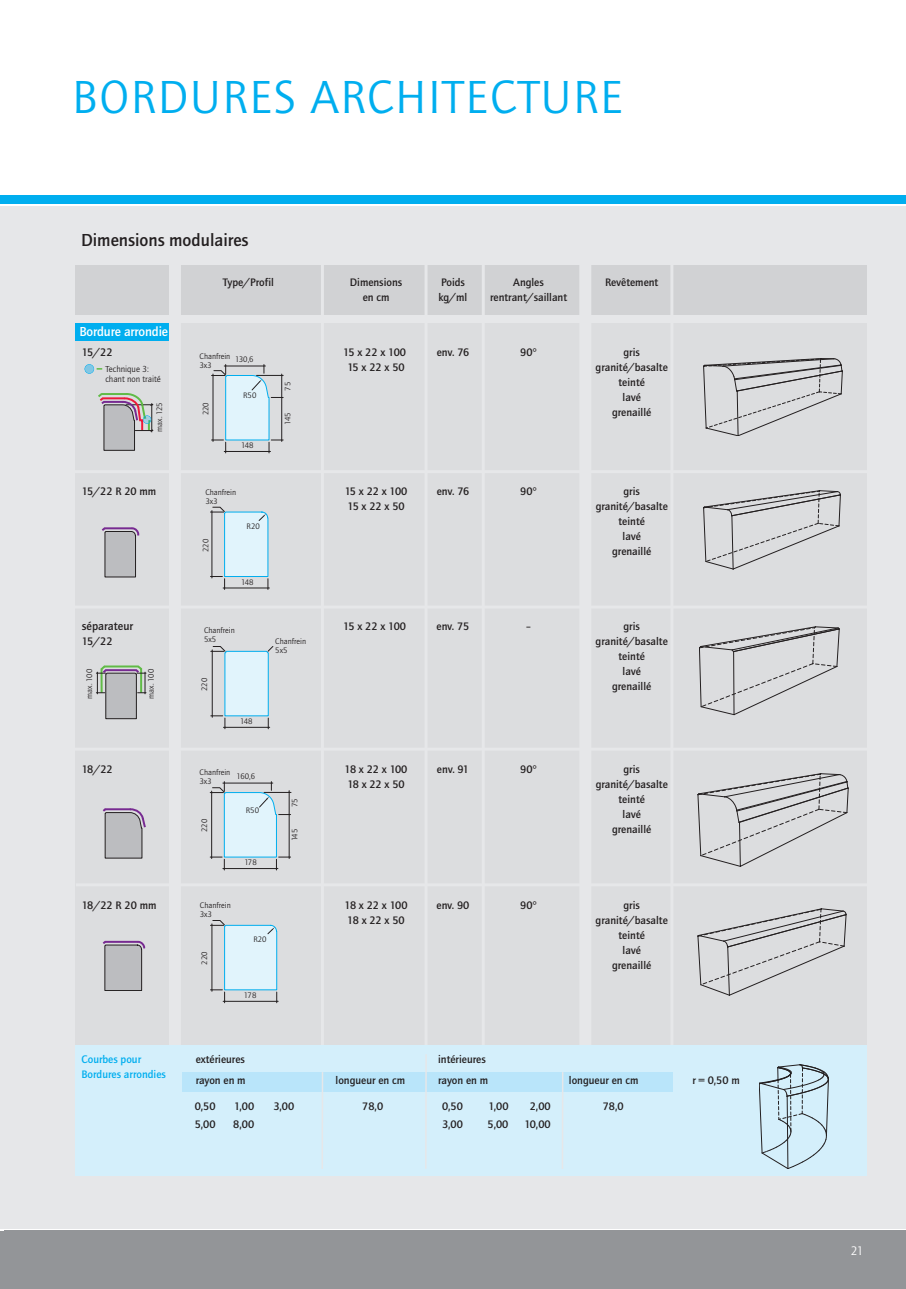
<style>
.page{position:relative;width:906px;height:1289px;background:#fff}
.page>*{position:absolute;margin:0;border:0;box-sizing:border-box;transform-origin:0 0}
.t1{font:48px "Quay Itc T";letter-spacing:.035em;color:#00aeef}
.t2{font:700 18px "Quay Itc T";color:#231f20}
.t3{font:700 13.5px "Quay Itc T";letter-spacing:-.01em;color:#fff}
.t4{font:12.75px "Quay Itc T";color:#fff}
.t5{font:700 12px "Quay Itc T";color:#231f20}
.t6{font:700 11.25px/15px "Quay Itc T";color:#231f20;text-align:center}
.t7{font:700 11.25px "Quay Itc T";letter-spacing:.25em;color:#231f20}
.t8{font:700 11.25px/15px "Quay Itc T";color:#00aeef}
.t9{font:9px/10.5px "Quay Itc T";color:#231f20}
.t10{font:8.25px/9px "Quay Itc T";color:#231f20}
</style>
<div class="page">
<div style="left:0;top:202px;width:906px;height:1043px;background:#e6e7e9"></div>
<div style="left:76px;top:323px;width:791px;height:846px;background:#dcdddf"></div>
<hr style="left:0;top:204px;width:906px;height:2px;background:#fff">
<div style="left:0;top:196px;width:906px;height:8px;background:#00aeef"></div>
<div style="left:0;top:1230px;width:13px;height:58px;background:#939598"></div>
<hr style="left:0;top:1229px;width:906px;height:1px;background:#fff">
<div style="left:4px;top:1230px;width:902px;height:58px;background:#939598"></div>
<hr style="left:73px;top:470px;width:801px;height:3px;background:#e6e7e9">
<hr style="left:73px;top:605px;width:801px;height:3px;background:#e6e7e9">
<svg style="left:211px;top:364px;width:72px;height:89px"></svg>
<svg style="left:210px;top:507px;width:59px;height:82px"></svg>
<svg style="left:102px;top:527px;width:37px;height:50px;background:#b3b0b7"></svg>
<div style="left:76px;top:265px;width:791px;height:50px;background:#d1d2d4"></div>
<div style="left:76px;top:323px;width:93px;height:17px;background:#00aeef"></div>
<hr style="left:70px;top:747px;width:808px;height:3px;background:#e6e7e9">
<div style="left:169px;top:238px;width:12px;height:962px;background:#e6e7e9"></div>
<hr style="left:76px;top:883px;width:797px;height:3px;background:#e6e7e9">
<hr style="left:321px;top:263px;width:3px;height:953px;background:#e6e7e9">
<hr style="left:424px;top:263px;width:3px;height:953px;background:#e6e7e9">
<hr style="left:482px;top:263px;width:3px;height:941px;background:#e6e7e9">
<div style="left:579px;top:254px;width:12px;height:952px;background:#e6e7e9"></div>
<hr style="left:670px;top:260px;width:3px;height:956px;background:#e6e7e9">
<svg style="left:211px;top:646px;width:62px;height:82px"></svg>
<svg style="left:96px;top:665px;width:50px;height:54px"></svg>
<div style="left:76px;top:1045px;width:791px;height:130px;background:#d4effb"></div>
<div style="left:183px;top:1071px;width:490px;height:20px;background:#b9e5fa"></div>
<hr style="left:321px;top:1072px;width:2px;height:96px;background:#e6e7e9">
<hr style="left:425px;top:1054px;width:2px;height:114px;background:#e6e7e9">
<hr style="left:561px;top:1072px;width:2px;height:96px;background:#e6e7e9">
<svg style="left:210px;top:781px;width:81px;height:89px"></svg>
<svg style="left:102px;top:808px;width:44px;height:50px;background:#b5b1b9"></svg>
<hr style="left:223px;top:1001px;width:55px;height:1px;background:#231f20">
<svg style="left:210px;top:920px;width:67px;height:82px"></svg>
<svg style="left:103px;top:940px;width:42px;height:50px;background:#b4b1b8"></svg>
<svg style="left:698px;top:773px;width:151px;height:94px"></svg>
<svg style="left:699px;top:626px;width:141px;height:89px"></svg>
<svg style="left:698px;top:908px;width:149px;height:87px"></svg>
<svg style="left:703px;top:490px;width:138px;height:79px"></svg>
<svg style="left:98px;top:393px;width:55px;height:57px"></svg>
<div style="left:143px;top:415px;width:8px;height:9px;border:1px solid #00aeef;border-radius:50%"></div>
<div style="left:84px;top:364px;width:10px;height:10px;border:1px solid #00aeef;border-radius:50%"></div>
<svg style="left:85px;top:364px;width:17px;height:9px"></svg>
<svg style="left:759px;top:1064px;width:70px;height:105px"></svg>
<svg style="left:703px;top:358px;width:140px;height:78px"></svg>
<h1 class="t1" style="left:72px;top:68px;width:552px">BORDURES ARCHITECTURE</h1>
<h2 class="t2" style="left:81px;top:229px;width:169px">Dimensions modulaires</h2>
<p class="t6" style="left:223px;top:275px;width:53px">Type/Profil</p>
<p class="t6" style="left:350px;top:275px;width:54px">Dimensions</p>
<p class="t6" style="left:441px;top:275px;width:25px">Poids</p>
<p class="t6" style="left:513px;top:275px;width:32px">Angles</p>
<p class="t6" style="left:605px;top:275px;width:55px">Revêtement</p>
<p class="t6" style="left:363px;top:290px;width:28px">en cm</p>
<p class="t6" style="left:438px;top:290px;width:30px">kg/ml</p>
<p class="t6" style="left:490px;top:290px;width:79px">rentrant/saillant</p>
<p class="t3" style="left:79px;top:323px;width:90px">Bordure arrondie</p>
<p class="t6" style="left:82px;top:344px;width:32px">15/22</p>
<p class="t6" style="left:343px;top:344px;width:64px">15 x 22 x 100</p>
<p class="t6" style="left:437px;top:344px;width:34px">env. 76</p>
<p class="t6" style="left:520px;top:344px;width:18px">90°</p>
<p class="t6" style="left:623px;top:344px;width:18px">gris</p>
<p class="t7" style="left:347px;top:360px;width:59px">15x22x50</p>
<p class="t6" style="left:595px;top:359px;width:74px">granité/basalte teinté<br>lavé<br>grenaillé</p>
<p class="t10" style="left:199px;top:351px;width:32px">Chanfrein<br>3x3</p>
<p class="t10" style="left:235px;top:355px;width:20px">130,6</p>
<p class="t9" style="left:105px;top:363px;width:57px">Technique 3: chant non traité</p>
<p class="t10" style="left:283px;top:391px;width:10px;rotate:-90deg">75</p>
<p class="t10" style="left:243px;top:391px;width:15px">R50</p>
<p class="t10" style="left:201px;top:415px;width:15px;rotate:-90deg">220</p>
<p class="t10" style="left:155px;top:432px;width:31px;rotate:-90deg">max. 125</p>
<p class="t10" style="left:283px;top:425px;width:14px;rotate:-90deg">145</p>
<p class="t10" style="left:241px;top:441px;width:14px">148</p>
<p class="t6" style="left:82px;top:483px;width:76px">15/22 R 20 mm</p>
<p class="t6" style="left:345px;top:483px;width:64px">15 x 22 x 100</p>
<p class="t6" style="left:437px;top:483px;width:34px">env. 76</p>
<p class="t6" style="left:520px;top:483px;width:18px">90°</p>
<p class="t6" style="left:623px;top:483px;width:18px">gris</p>
<p class="t7" style="left:347px;top:499px;width:59px">15x22x50</p>
<p class="t6" style="left:595px;top:498px;width:74px">granité/basalte teinté<br>lavé<br>grenaillé</p>
<p class="t10" style="left:205px;top:488px;width:32px">Chanfrein<br>3x3</p>
<p class="t10" style="left:247px;top:522px;width:15px">R20</p>
<p class="t10" style="left:201px;top:552px;width:15px;rotate:-90deg">220</p>
<p class="t10" style="left:241px;top:577px;width:14px">148</p>
<p class="t5" style="left:82px;top:619px;width:53px">séparateur</p>
<p class="t6" style="left:343px;top:618px;width:64px">15 x 22 x 100</p>
<p class="t6" style="left:436px;top:618px;width:34px">env. 75</p>
<p class="t6" style="left:526px;top:618px;width:6px">–</p>
<p class="t6" style="left:623px;top:618px;width:18px">gris</p>
<p class="t6" style="left:82px;top:633px;width:32px">15/22</p>
<p class="t6" style="left:595px;top:633px;width:74px">granité/basalte teinté<br>lavé<br>grenaillé</p>
<p class="t10" style="left:204px;top:625px;width:32px">Chanfrein<br>5x5</p>
<p class="t10" style="left:275px;top:636px;width:32px">Chanfrein<br>5x5</p>
<p class="t10" style="left:85px;top:698px;width:31px;rotate:-90deg">max. 100</p>
<p class="t10" style="left:147px;top:698px;width:31px;rotate:-90deg">max. 100</p>
<p class="t10" style="left:200px;top:691px;width:15px;rotate:-90deg">220</p>
<p class="t10" style="left:240px;top:716px;width:14px">148</p>
<p class="t6" style="left:82px;top:761px;width:32px">18/22</p>
<p class="t6" style="left:344px;top:761px;width:64px">18 x 22 x 100</p>
<p class="t6" style="left:437px;top:761px;width:34px">env. 91</p>
<p class="t6" style="left:520px;top:761px;width:18px">90°</p>
<p class="t6" style="left:623px;top:761px;width:18px">gris</p>
<p class="t7" style="left:347px;top:777px;width:59px">18x22x50</p>
<p class="t6" style="left:595px;top:776px;width:74px">granité/basalte teinté<br>lavé<br>grenaillé</p>
<p class="t10" style="left:199px;top:767px;width:32px">Chanfrein<br>3x3</p>
<p class="t10" style="left:237px;top:771px;width:20px">160,6</p>
<p class="t10" style="left:290px;top:807px;width:10px;rotate:-90deg">75</p>
<p class="t10" style="left:246px;top:805px;width:15px">R50</p>
<p class="t10" style="left:200px;top:832px;width:15px;rotate:-90deg">220</p>
<p class="t10" style="left:290px;top:841px;width:14px;rotate:-90deg">145</p>
<p class="t10" style="left:244px;top:857px;width:14px">178</p>
<p class="t6" style="left:82px;top:897px;width:76px">18/22 R 20 mm</p>
<p class="t6" style="left:344px;top:897px;width:64px">18 x 22 x 100</p>
<p class="t6" style="left:436px;top:897px;width:34px">env. 90</p>
<p class="t6" style="left:520px;top:897px;width:18px">90°</p>
<p class="t6" style="left:623px;top:897px;width:18px">gris</p>
<p class="t7" style="left:347px;top:913px;width:59px">18x22x50</p>
<p class="t6" style="left:595px;top:912px;width:74px">granité/basalte teinté<br>lavé<br>grenaillé</p>
<p class="t10" style="left:200px;top:901px;width:32px">Chanfrein<br>3x3</p>
<p class="t10" style="left:253px;top:934px;width:15px">R20</p>
<p class="t10" style="left:200px;top:964px;width:15px;rotate:-90deg">220</p>
<p class="t8" style="left:81px;top:1051px;width:86px">Courbes pour<br>Bordures arrondies</p>
<p class="t10" style="left:244px;top:990px;width:14px">178</p>
<p class="t6" style="left:196px;top:1051px;width:51px">extérieures</p>
<p class="t6" style="left:438px;top:1051px;width:49px">intérieures</p>
<p class="t6" style="left:196px;top:1072px;width:51px">rayon en m</p>
<p class="t6" style="left:336px;top:1072px;width:71px">longueur en cm</p>
<p class="t6" style="left:438px;top:1072px;width:51px">rayon en m</p>
<p class="t6" style="left:569px;top:1072px;width:71px">longueur en cm</p>
<p class="t6" style="left:195px;top:1098px;width:22px">0,50</p>
<p class="t6" style="left:234px;top:1098px;width:22px">1,00</p>
<p class="t6" style="left:273px;top:1098px;width:22px">3,00</p>
<p class="t6" style="left:362px;top:1098px;width:22px">78,0</p>
<p class="t6" style="left:442px;top:1098px;width:22px">0,50</p>
<p class="t6" style="left:488px;top:1098px;width:22px">1,00</p>
<p class="t6" style="left:530px;top:1098px;width:22px">2,00</p>
<p class="t6" style="left:603px;top:1098px;width:22px">78,0</p>
<p class="t6" style="left:195px;top:1116px;width:22px">5,00</p>
<p class="t6" style="left:233px;top:1116px;width:22px">8,00</p>
<p class="t6" style="left:442px;top:1116px;width:22px">3,00</p>
<p class="t6" style="left:487px;top:1116px;width:22px">5,00</p>
<p class="t6" style="left:524px;top:1116px;width:28px">10,00</p>
<p class="t6" style="left:692px;top:1072px;width:49px">r = 0,50 m</p>
<p class="t4" style="left:851px;top:1243px;width:14px">21</p>
</div>
